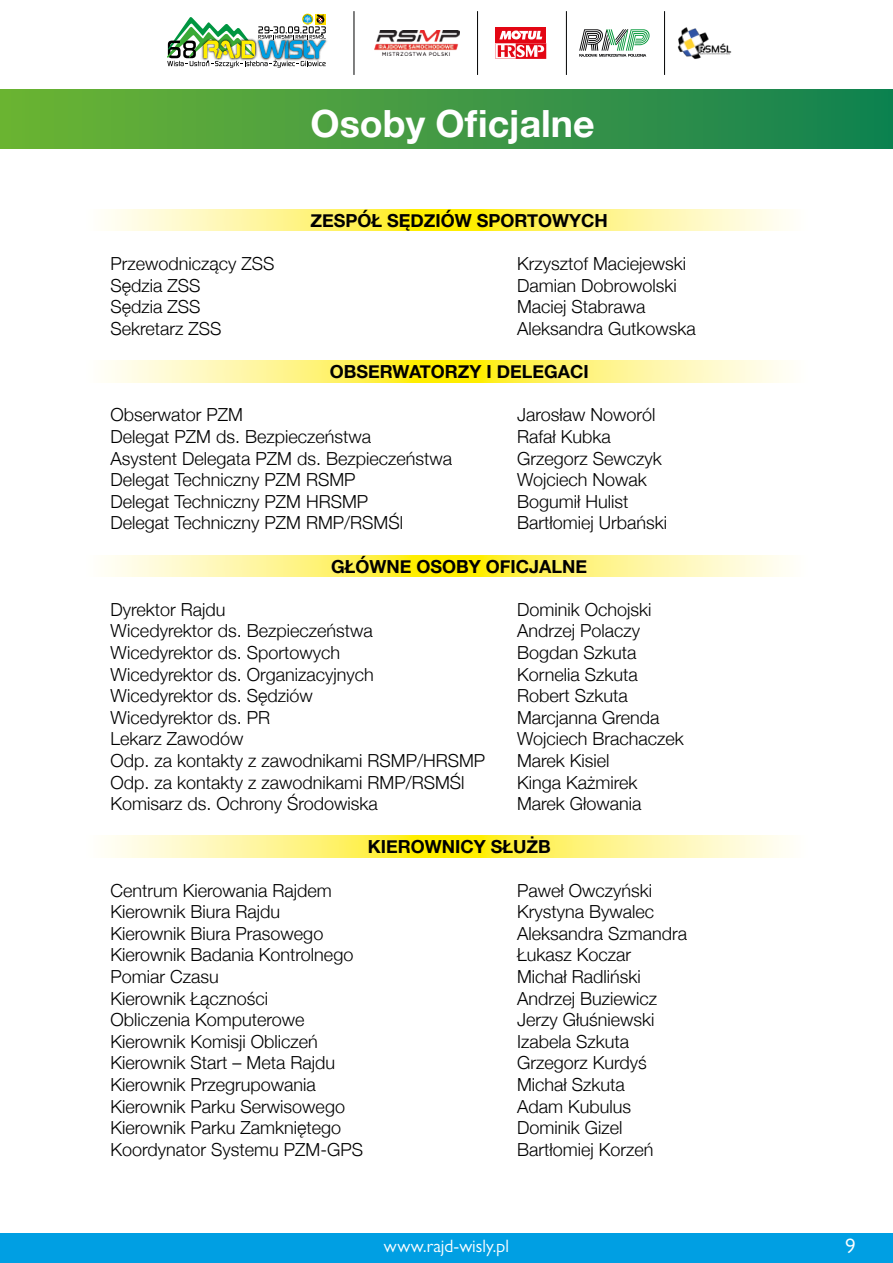
<style>
.page{position:relative;width:893px;height:1263px;background:#fff}
.page>*{position:absolute;margin:0;border:0;box-sizing:border-box;transform-origin:0 0}
.t1{font:700 37.5px "Helvetica Neue";color:#fff}
.t2{font:21px "Gill Sans Nova";color:#fff}
.t3{font:300 18px "Helvetica Neue";color:#000}
.t4{font:700 18px "Helvetica Neue";color:#000}
.t5{font:18px "Gill Sans Nova";color:#fff}
</style>
<div class="page">
<img style="left:374px;top:31px;width:85px;height:24px">
<div style="left:495px;top:27px;width:51px;height:16px;background:#e30613"></div>
<svg style="left:495px;top:30px;width:51px;height:29px"></svg>
<img style="left:677px;top:27px;width:55px;height:32px">
<svg style="left:579px;top:29px;width:71px;height:28px"></svg>
<hr style="left:354px;top:11px;width:1px;height:64px;background:#010202">
<hr style="left:477px;top:11px;width:1px;height:64px;background:#010202">
<hr style="left:566px;top:11px;width:1px;height:64px;background:#010202">
<hr style="left:664px;top:11px;width:1px;height:64px;background:#010202">
<div style="left:0;top:1233px;width:893px;height:30px;background:#009fe3"></div>
<img style="left:167px;top:14px;width:159px;height:54px">
<svg style="left:105px;top:209px;width:684px;height:22px;background:#fff587"></svg>
<svg style="left:105px;top:361px;width:684px;height:21px;background:#fff587"></svg>
<svg style="left:105px;top:555px;width:684px;height:21px;background:#fff587"></svg>
<svg style="left:105px;top:836px;width:684px;height:21px;background:#fff587"></svg>
<div style="left:0;top:89px;width:893px;height:59px;background:linear-gradient(to right,#6db334,#148152)"></div>
<h1 class="t1" style="left:311px;top:94px;width:286px">Osoby Oficjalne</h1>
<p class="t4" style="left:311px;top:206px;width:299px">ZESPÓŁ SĘDZIÓW SPORTOWYCH</p>
<p class="t3" style="left:111px;top:249px;width:166px">Przewodniczący ZSS</p>
<p class="t3" style="left:517px;top:249px;width:171px">Krzysztof Maciejewski</p>
<p class="t3" style="left:111px;top:271px;width:92px">Sędzia ZSS</p>
<p class="t3" style="left:517px;top:271px;width:161px">Damian Dobrowolski</p>
<p class="t3" style="left:111px;top:292px;width:92px">Sędzia ZSS</p>
<p class="t3" style="left:517px;top:292px;width:130px">Maciej Stabrawa</p>
<p class="t3" style="left:111px;top:314px;width:113px">Sekretarz ZSS</p>
<p class="t3" style="left:517px;top:314px;width:180px">Aleksandra Gutkowska</p>
<p class="t4" style="left:330px;top:358px;width:260px">OBSERWATORZY I DELEGACI</p>
<p class="t3" style="left:111px;top:400px;width:134px">Obserwator PZM</p>
<p class="t3" style="left:517px;top:400px;width:140px">Jarosław Noworól</p>
<p class="t3" style="left:111px;top:422px;width:262px">Delegat PZM ds. Bezpieczeństwa</p>
<p class="t3" style="left:517px;top:422px;width:95px">Rafał Kubka</p>
<p class="t3" style="left:111px;top:444px;width:343px">Asystent Delegata PZM ds. Bezpieczeństwa</p>
<p class="t3" style="left:517px;top:444px;width:146px">Grzegorz Sewczyk</p>
<p class="t3" style="left:111px;top:465px;width:246px">Delegat Techniczny PZM RSMP</p>
<p class="t3" style="left:517px;top:465px;width:131px">Wojciech Nowak</p>
<p class="t3" style="left:111px;top:487px;width:259px">Delegat Techniczny PZM HRSMP</p>
<p class="t3" style="left:517px;top:487px;width:113px">Bogumił Hulist</p>
<p class="t3" style="left:111px;top:508px;width:294px">Delegat Techniczny PZM RMP/RSMŚl</p>
<p class="t3" style="left:517px;top:508px;width:152px">Bartłomiej Urbański</p>
<p class="t4" style="left:331px;top:552px;width:258px">GŁÓWNE OSOBY OFICJALNE</p>
<p class="t3" style="left:111px;top:595px;width:117px">Dyrektor Rajdu</p>
<p class="t3" style="left:517px;top:595px;width:136px">Dominik Ochojski</p>
<p class="t3" style="left:111px;top:616px;width:264px">Wicedyrektor ds. Bezpieczeństwa</p>
<p class="t3" style="left:517px;top:616px;width:125px">Andrzej Polaczy</p>
<p class="t3" style="left:111px;top:638px;width:231px">Wicedyrektor ds. Sportowych</p>
<p class="t3" style="left:517px;top:638px;width:121px">Bogdan Szkuta</p>
<p class="t3" style="left:111px;top:660px;width:265px">Wicedyrektor ds. Organizacyjnych</p>
<p class="t3" style="left:517px;top:660px;width:122px">Kornelia Szkuta</p>
<p class="t3" style="left:111px;top:681px;width:204px">Wicedyrektor ds. Sędziów</p>
<p class="t3" style="left:517px;top:681px;width:112px">Robert Szkuta</p>
<p class="t3" style="left:111px;top:703px;width:161px">Wicedyrektor ds. PR</p>
<p class="t3" style="left:517px;top:703px;width:144px">Marcjanna Grenda</p>
<p class="t3" style="left:111px;top:724px;width:135px">Lekarz Zawodów</p>
<p class="t3" style="left:517px;top:724px;width:168px">Wojciech Brachaczek</p>
<p class="t3" style="left:111px;top:746px;width:376px">Odp. za kontakty z zawodnikami RSMP/HRSMP</p>
<p class="t3" style="left:517px;top:746px;width:94px">Marek Kisiel</p>
<p class="t3" style="left:111px;top:768px;width:355px">Odp. za kontakty z zawodnikami RMP/RSMŚl</p>
<p class="t3" style="left:517px;top:768px;width:122px">Kinga Każmirek</p>
<p class="t3" style="left:111px;top:789px;width:269px">Komisarz ds. Ochrony Środowiska</p>
<p class="t3" style="left:517px;top:789px;width:126px">Marek Głowania</p>
<p class="t4" style="left:368px;top:833px;width:184px">KIEROWNICY SŁUŻB</p>
<p class="t3" style="left:111px;top:876px;width:223px">Centrum Kierowania Rajdem</p>
<p class="t3" style="left:517px;top:876px;width:137px">Paweł Owczyński</p>
<p class="t3" style="left:111px;top:897px;width:171px">Kierownik Biura Rajdu</p>
<p class="t3" style="left:517px;top:897px;width:139px">Krystyna Bywalec</p>
<p class="t3" style="left:111px;top:919px;width:214px">Kierownik Biura Prasowego</p>
<p class="t3" style="left:517px;top:919px;width:172px">Aleksandra Szmandra</p>
<p class="t3" style="left:111px;top:940px;width:244px">Kierownik Badania Kontrolnego</p>
<p class="t3" style="left:517px;top:940px;width:116px">Łukasz Koczar</p>
<p class="t3" style="left:111px;top:962px;width:110px">Pomiar Czasu</p>
<p class="t3" style="left:517px;top:962px;width:125px">Michał Radliński</p>
<p class="t3" style="left:111px;top:984px;width:159px">Kierownik Łączności</p>
<p class="t3" style="left:517px;top:984px;width:142px">Andrzej Buziewicz</p>
<p class="t3" style="left:111px;top:1005px;width:196px">Obliczenia Komputerowe</p>
<p class="t3" style="left:517px;top:1005px;width:139px">Jerzy Głuśniewski</p>
<p class="t3" style="left:111px;top:1027px;width:209px">Kierownik Komisji Obliczeń</p>
<p class="t3" style="left:517px;top:1027px;width:114px">Izabela Szkuta</p>
<p class="t3" style="left:111px;top:1048px;width:226px">Kierownik Start – Meta Rajdu</p>
<p class="t3" style="left:517px;top:1048px;width:131px">Grzegorz Kurdyś</p>
<p class="t3" style="left:111px;top:1070px;width:207px">Kierownik Przegrupowania</p>
<p class="t3" style="left:517px;top:1070px;width:109px">Michał Szkuta</p>
<p class="t3" style="left:111px;top:1092px;width:236px">Kierownik Parku Serwisowego</p>
<p class="t3" style="left:517px;top:1092px;width:115px">Adam Kubulus</p>
<p class="t3" style="left:111px;top:1113px;width:232px">Kierownik Parku Zamkniętego</p>
<p class="t3" style="left:517px;top:1113px;width:107px">Dominik Gizel</p>
<p class="t3" style="left:111px;top:1135px;width:254px">Koordynator Systemu PZM-GPS</p>
<p class="t3" style="left:517px;top:1135px;width:138px">Bartłomiej Korzeń</p>
<p class="t5" style="left:384px;top:1235px;width:127px">www.rajd-wisly.pl</p>
<p class="t2" style="left:845px;top:1233px;width:12px">9</p>
</div>
